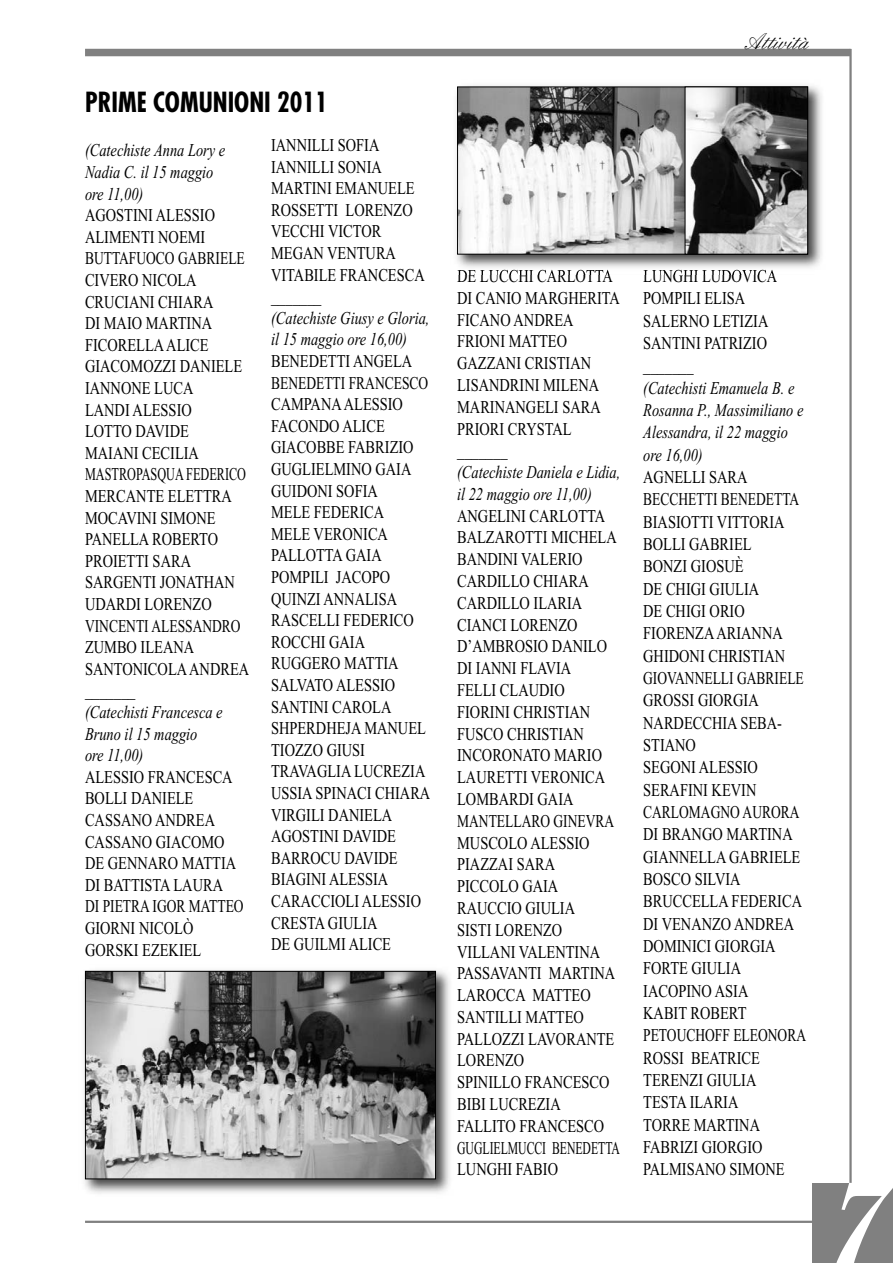
<style>
.page{position:relative;width:893px;height:1263px;background:#fff}
.page>*{position:absolute;margin:0;border:0;box-sizing:border-box;transform-origin:0 0}
.t1{font:italic 700 126px "Cochin";color:#fff}
.t2{font:700 condensed 27px "Futura";color:#000;scale:.96 1}
.t3{font:24px "Englische Sch T";color:#000}
.t4{font:18px/21.6px "Times New Roman";color:#000;scale:.8 1}
.t5{font:italic 18px/21.6px "Times New Roman";color:#000;scale:.8 1}
</style>
<div class="page">
<hr style="left:849px;top:49px;width:3px;height:1174px;background:#808080">
<div style="left:85px;top:49px;width:765px;height:7px;background:#808080"></div>
<hr style="left:85px;top:1221px;width:765px;height:2px;background:#808080">
<div style="left:812px;top:1184px;width:80px;height:79px;background:#808080"></div>
<img style="left:84px;top:970px;width:366px;height:224px">
<img style="left:87px;top:973px;width:347px;height:204px">
<div style="left:85px;top:971px;width:351px;height:208px;border:1px solid #000"></div>
<img style="left:456px;top:85px;width:366px;height:189px">
<img style="left:457px;top:270px;width:69px;height:4px">
<img style="left:643px;top:270px;width:67px;height:4px">
<img style="left:459px;top:89px;width:226px;height:164px">
<div style="left:457px;top:87px;width:351px;height:168px;border:1px solid #000"></div>
<svg style="left:687px;top:89px;width:119px;height:164px;background:#6f6f6f"></svg>
<div style="left:685px;top:87px;width:123px;height:168px;border:1px solid #000"></div>
<h2 class="t2" style="left:85px;top:90px;width:255px">PRIME COMUNIONI 2011</h2>
<p class="t5" style="left:85px;top:141px;width:177px">(Catechiste Anna Lory e<br>Nadia C. il 15 maggio ore 11,00)</p>
<p class="t4" style="left:85px;top:206px;width:207px">AGOSTINI ALESSIO<br>ALIMENTI NOEMI<br>BUTTAFUOCO GABRIELE<br>CIVERO NICOLA<br>CRUCIANI CHIARA<br>DI MAIO MARTINA<br>FICORELLA ALICE<br>GIACOMOZZI DANIELE<br>IANNONE LUCA<br>LANDI ALESSIO<br>LOTTO DAVIDE<br>MAIANI CECILIA<br>MASTROPASQUA FEDERICO<br>MERCANTE ELETTRA<br>MOCAVINI SIMONE<br>PANELLA ROBERTO<br>PROIETTI SARA<br>SARGENTI JONATHAN<br>UDARDI LORENZO<br>VINCENTI ALESSANDRO<br>ZUMBO ILEANA<br>SANTONICOLA ANDREA _______</p>
<p class="t5" style="left:85px;top:703px;width:173px">(Catechisti Francesca e<br>Bruno il 15 maggio<br>ore 11,00)</p>
<p class="t4" style="left:85px;top:768px;width:200px">ALESSIO FRANCESCA<br>BOLLI DANIELE<br>CASSANO ANDREA<br>CASSANO GIACOMO<br>DE GENNARO MATTIA<br>DI BATTISTA LAURA<br>DI PIETRA IGOR MATTEO<br>GIORNI NICOLÒ<br>GORSKI EZEKIEL</p>
<p class="t4" style="left:271px;top:136px;width:194px">IANNILLI SOFIA<br>IANNILLI SONIA<br>MARTINI EMANUELE<br>ROSSETTI LORENZO<br>VECCHI VICTOR<br>MEGAN VENTURA<br>VITABILE FRANCESCA _______</p>
<p class="t5" style="left:271px;top:309px;width:199px">(Catechiste Giusy e Gloria, il 15 maggio ore 16,00)</p>
<p class="t4" style="left:271px;top:352px;width:201px">BENEDETTI ANGELA<br>BENEDETTI FRANCESCO<br>CAMPANA ALESSIO<br>FACONDO ALICE<br>GIACOBBE FABRIZIO<br>GUGLIELMINO GAIA<br>GUIDONI SOFIA<br>MELE FEDERICA<br>MELE VERONICA<br>PALLOTTA GAIA<br>POMPILI JACOPO<br>QUINZI ANNALISA<br>RASCELLI FEDERICO<br>ROCCHI GAIA<br>RUGGERO MATTIA<br>SALVATO ALESSIO<br>SANTINI CAROLA<br>SHPERDHEJA MANUEL<br>TIOZZO GIUSI<br>TRAVAGLIA LUCREZIA<br>USSIA SPINACI CHIARA<br>VIRGILI DANIELA<br>AGOSTINI DAVIDE<br>BARROCU DAVIDE<br>BIAGINI ALESSIA<br>CARACCIOLI ALESSIO<br>CRESTA GIULIA<br>DE GUILMI ALICE</p>
<h3 class="t3" style="left:744px;top:27px;width:65px">Attività</h3>
<p class="t4" style="left:457px;top:267px;width:205px">DE LUCCHI CARLOTTA<br>DI CANIO MARGHERITA<br>FICANO ANDREA<br>FRIONI MATTEO<br>GAZZANI CRISTIAN<br>LISANDRINI MILENA<br>MARINANGELI SARA<br>PRIORI CRYSTAL _______</p>
<p class="t5" style="left:457px;top:463px;width:205px">(Catechiste Daniela e Lidia, il 22 maggio ore 11,00)</p>
<p class="t4" style="left:457px;top:507px;width:205px">ANGELINI CARLOTTA<br>BALZAROTTI MICHELA<br>BANDINI VALERIO<br>CARDILLO CHIARA<br>CARDILLO ILARIA<br>CIANCI LORENZO<br>D’AMBROSIO DANILO<br>DI IANNI FLAVIA<br>FELLI CLAUDIO<br>FIORINI CHRISTIAN<br>FUSCO CHRISTIAN<br>INCORONATO MARIO<br>LAURETTI VERONICA<br>LOMBARDI GAIA<br>MANTELLARO GINEVRA<br>MUSCOLO ALESSIO<br>PIAZZAI SARA<br>PICCOLO GAIA<br>RAUCCIO GIULIA<br>SISTI LORENZO<br>VILLANI VALENTINA<br>PASSAVANTI MARTINA<br>LAROCCA MATTEO<br>SANTILLI MATTEO<br>PALLOZZI LAVORANTE<br>LORENZO<br>SPINILLO FRANCESCO<br>BIBI LUCREZIA<br>FALLITO FRANCESCO<br>GUGLIELMUCCI BENEDETTA<br>LUNGHI FABIO</p>
<p class="t4" style="left:643px;top:267px;width:169px;line-height:22.4px">LUNGHI LUDOVICA<br>POMPILI ELISA<br>SALERNO LETIZIA<br>SANTINI PATRIZIO _______</p>
<p class="t5" style="left:643px;top:378px;width:202px;line-height:22.4px">(Catechisti Emanuela B. e<br>Rosanna P., Massimiliano e<br>Alessandra, il 22 maggio ore 16,00)</p>
<p class="t4" style="left:643px;top:468px;width:205px;line-height:22.4px">AGNELLI SARA<br>BECCHETTI BENEDETTA<br>BIASIOTTI VITTORIA<br>BOLLI GABRIEL<br>BONZI GIOSUÈ<br>DE CHIGI GIULIA<br>DE CHIGI ORIO<br>FIORENZA ARIANNA<br>GHIDONI CHRISTIAN<br>GIOVANNELLI GABRIELE<br>GROSSI GIORGIA<br>NARDECCHIA SEBA-<br>STIANO<br>SEGONI ALESSIO<br>SERAFINI KEVIN<br>CARLOMAGNO AURORA<br>DI BRANGO MARTINA<br>GIANNELLA GABRIELE<br>BOSCO SILVIA<br>BRUCCELLA FEDERICA<br>DI VENANZO ANDREA<br>DOMINICI GIORGIA<br>FORTE GIULIA<br>IACOPINO ASIA<br>KABIT ROBERT<br>PETOUCHOFF ELEONORA<br>ROSSI BEATRICE<br>TERENZI GIULIA<br>TESTA ILARIA<br>TORRE MARTINA<br>FABRIZI GIORGIO<br>PALMISANO SIMONE</p>
<h1 class="t1" style="left:822px;top:1175px;width:64px">7</h1>
</div>
